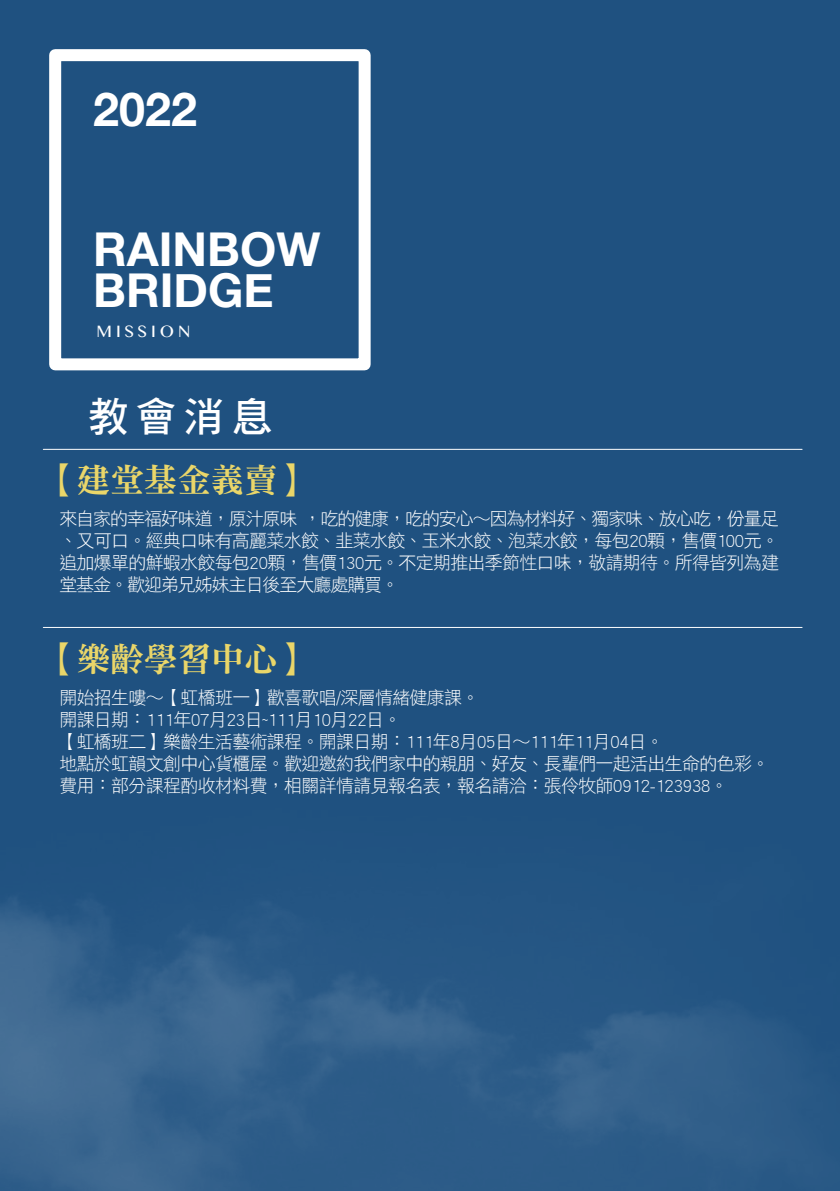
<style>
.page{position:relative;width:840px;height:1191px;background:#fff}
.page>*{position:absolute;margin:0;border:0;box-sizing:border-box;transform-origin:0 0}
.t1{font:700 46.6px/41px "Helvetica Neue";color:#fff}
.t2{font:40.6px "DF Hei Std W7";color:#fff}
.t3{font:33.4px "DF Ming Std W9";color:#ead669}
.t4{font:18px/22px "DF Hei Std W3";letter-spacing:-.04em;color:#fff;text-align:justify}
.t5{font:16.6px "Gurmukhi MN";letter-spacing:.24em;color:#fff}
</style>
<div class="page">
<div style="left:0;top:0;width:839px;height:1191px;background:#1f5180"></div>
<img style="left:0;top:897px;width:838px;height:294px">
<div style="left:49px;top:49px;width:321px;height:321px;border:12px solid #fff"></div>
<hr style="left:43px;top:449px;width:758px;height:1px;background:#fff">
<hr style="left:43px;top:627px;width:758px;height:1px;background:#fff">
<h1 class="t1" style="left:93px;top:90px;width:105px">2022</h1>
<h1 class="t1" style="left:93px;top:230px;width:228px">RAINBOW<br>BRIDGE</h1>
<p class="t5" style="left:96px;top:322px;width:95px">MISSION</p>
<h2 class="t2" style="left:88px;top:395px;width:186px">教會消息</h2>
<h3 class="t3" style="left:43px;top:462px;width:269px">【建堂基金義賣】</h3>
<p class="t4" style="left:59px;top:507px;width:720px">來自家的幸福好味道，原汁原味 ，吃的健康，吃的安心∼因為材料好、獨家味、放心吃，份量足、又可口。經典口味有高麗菜水餃、韭菜水餃、玉米水餃、泡菜水餃，每包20顆，售價100元。追加爆單的鮮蝦水餃每包20顆，售價130元。不定期推出季節性口味，敬請期待。所得皆列為建堂基金。歡迎弟兄姊妹主日後至大廳處購買。</p>
<h3 class="t3" style="left:43px;top:640px;width:269px">【樂齡學習中心】</h3>
<p class="t4" style="left:59px;top:686px;width:711px;text-align:left">開始招生嘍∼【虹橋班一】歡喜歌唱/深層情緒健康課。<br>開課日期：111年07月23日~111月10月22日。<br>【虹橋班二】樂齡生活藝術課程。開課日期：111年8月05日∼111年11月04日。<br>地點於虹韻文創中心貨櫃屋。歡迎邀約我們家中的親朋、好友、長輩們一起活出生命的色彩。費用：部分課程酌收材料費，相關詳情請見報名表，報名請洽：張伶牧師0912-123938。</p>
</div>
